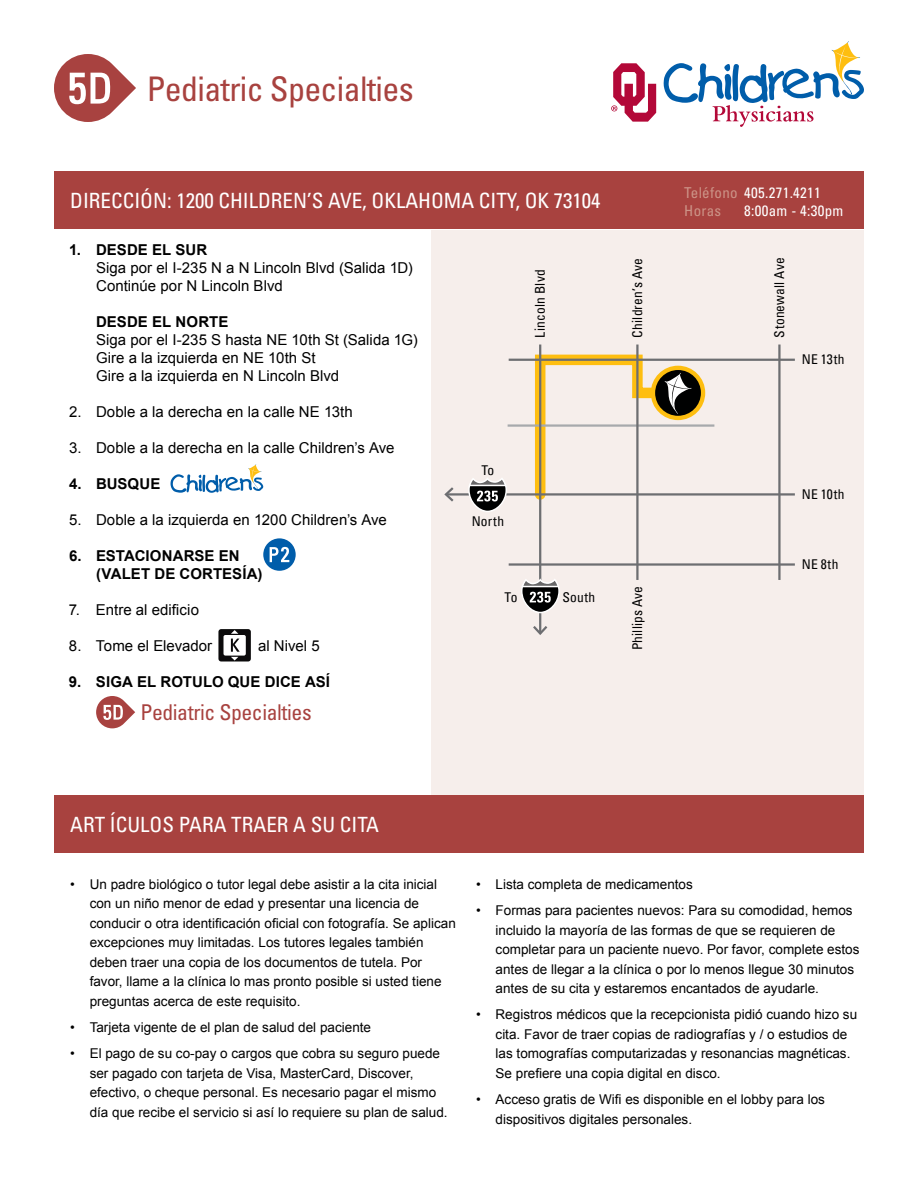
<style>
.page{position:relative;width:918px;height:1188px;background:#fff}
.page>*{position:absolute;margin:0;border:0;box-sizing:border-box;transform-origin:0 0}
.t1{font:condensed 33.9px "Univers LT Pro";letter-spacing:-.02em;color:#a8423f}
.t2{font:condensed 21.75px "Univers LT Pro";letter-spacing:-.02em;color:#a8423f}
.t3{font:condensed 21px "Univers LT Pro";color:#fff}
.t4{font:15px/18px "Arial";letter-spacing:.005em;color:#000}
.t5{font:700 15px "Arial";letter-spacing:.005em;color:#000}
.t6{font:condensed 15px/18px "Univers LT Pro";letter-spacing:.02em;color:#cc9387}
.t7{font:condensed 15px "Univers LT Pro";letter-spacing:.02em;color:#fff}
.t8{font:13.5px/19.5px "Arial";color:#000}
.t9{font:condensed 13.5px "Univers";letter-spacing:.015em;color:#000}
.s1{color:#fff}
</style>
<div class="page">
<div style="left:263px;top:538px;width:33px;height:33px;background:#005daa;border-radius:50%"></div>
<svg style="left:270px;top:547px;width:19px;height:15px"></svg>
<svg style="left:218px;top:629px;width:33px;height:33px"></svg>
<svg style="left:171px;top:464px;width:92px;height:29px"></svg>
<div style="left:665px;top:172px;width:199px;height:57px;background:#a8423f"></div>
<div style="left:54px;top:172px;width:609px;height:57px;background:#a8423f"></div>
<div style="left:54px;top:796px;width:810px;height:57px;background:#a8423f"></div>
<svg style="left:54px;top:54px;width:82px;height:68px"></svg>
<svg style="left:96px;top:696px;width:39px;height:32px"></svg>
<div style="left:432px;top:230px;width:432px;height:564px;background:#f6eeeb"></div>
<svg style="left:611px;top:63px;width:45px;height:59px"></svg>
<svg style="left:664px;top:41px;width:200px;height:86px"></svg>
<div style="left:651px;top:366px;width:54px;height:54px;background:#febe10;border-radius:50%"></div>
<div style="left:655px;top:370px;width:46px;height:46px;background:#000101;border-radius:50%"></div>
<svg style="left:530px;top:349px;width:161px;height:156px"></svg>
<hr style="left:508px;top:424px;width:206px;height:3px;background:#a7a9ac">
<hr style="left:509px;top:359px;width:286px;height:2px;background:#6d6e71">
<hr style="left:446px;top:493px;width:349px;height:3px;background:#6d6e71">
<svg style="left:444px;top:487px;width:12px;height:15px"></svg>
<hr style="left:509px;top:563px;width:286px;height:3px;background:#6d6e71">
<hr style="left:539px;top:345px;width:2px;height:288px;background:#6d6e71">
<svg style="left:533px;top:624px;width:15px;height:11px"></svg>
<hr style="left:778px;top:345px;width:3px;height:235px;background:#6d6e71">
<hr style="left:636px;top:345px;width:3px;height:235px;background:#6d6e71">
<svg style="left:468px;top:478px;width:39px;height:34px"></svg>
<svg style="left:521px;top:578px;width:39px;height:35px"></svg>
<h1 class="t1" style="left:147px;top:68px;width:268px">Pediatric Specialties</h1>
<h3 class="t3" style="left:70px;top:187px;width:172px">DIRECCIóN: 1200 Children</h3>
<h3 class="t3" style="left:307px;top:187px;width:91px">’s Ave, Oklahoma</h3>
<h3 class="t3" style="left:479px;top:187px;width:123px">CIty, Ok 73104</h3>
<p class="t6" style="left:684px;top:184px;width:138px">Teléfono <span class="s1">405.271.4211<br></span>Horas</p>
<p class="t7" style="left:744px;top:201px;width:101px">8:00am - 4:30pm</p>
<p class="t5" style="left:69px;top:240px;width:140px">1. DESDE EL SUR</p>
<p class="t4" style="left:96px;top:259px;width:318px">Siga por el I-235 N a N Lincoln Blvd (Salida 1D)<br>Continúe por N Lincoln Blvd</p>
<p class="t5" style="left:96px;top:312px;width:134px">DESDE EL NORTE</p>
<p class="t4" style="left:96px;top:331px;width:323px">Siga por el I-235 S hasta NE 10th St (Salida 1G)<br>Gire a la izquierda en NE 10th St<br>Gire a la izquierda en N Lincoln Blvd</p>
<p class="t4" style="left:69px;top:403px;width:285px">2. Doble a la derecha en la calle NE 13th</p>
<p class="t4" style="left:69px;top:439px;width:327px">3. Doble a la derecha en la calle Children’s Ave</p>
<p class="t5" style="left:69px;top:474px;width:82px">4. BUSQUE</p>
<p class="t4" style="left:69px;top:511px;width:319px">5. Doble a la izquierda en 1200 Children’s Ave</p>
<p class="t5" style="left:69px;top:546px;width:48px">6. ESTACIONARSE</p>
<p class="t5" style="left:219px;top:546px;width:11px">EN</p>
<p class="t5" style="left:96px;top:564px;width:26px">(VALET</p>
<p class="t5" style="left:154px;top:564px;width:48px">DE CORTES</p>
<p class="t5" style="left:242px;top:564px;width:22px">ÍA)</p>
<p class="t4" style="left:69px;top:601px;width:132px">7. Entre al edificio</p>
<p class="t4" style="left:69px;top:637px;width:145px">8. Tome el Elevador</p>
<p class="t4" style="left:258px;top:637px;width:63px">al Nivel 5</p>
<p class="t5" style="left:69px;top:672px;width:47px">9. SIGA</p>
<p class="t5" style="left:137px;top:672px;width:35px">EL ROTULO</p>
<p class="t5" style="left:228px;top:672px;width:47px">QUE DICE</p>
<p class="t5" style="left:305px;top:672px;width:27px">AS Í</p>
<h2 class="t2" style="left:140px;top:699px;width:173px">Pediatric Specialties</h2>
<p class="t9" style="left:531px;top:338px;width:70px;rotate:-90deg">Lincoln Blvd</p>
<p class="t9" style="left:628px;top:338px;width:81px;rotate:-90deg">Children’s Ave</p>
<p class="t9" style="left:770px;top:338px;width:82px;rotate:-90deg">Stonewall Ave</p>
<p class="t9" style="left:802px;top:351px;width:44px">NE 13th</p>
<p class="t9" style="left:481px;top:461px;width:14px">To</p>
<p class="t9" style="left:472px;top:512px;width:34px">North</p>
<p class="t9" style="left:505px;top:588px;width:14px">To</p>
<p class="t9" style="left:562px;top:588px;width:34px">South</p>
<p class="t9" style="left:628px;top:650px;width:66px;rotate:-90deg">Phillips Ave</p>
<p class="t9" style="left:802px;top:485px;width:44px">NE 10th</p>
<p class="t9" style="left:802px;top:556px;width:38px">NE 8th</p>
<h3 class="t3" style="left:70px;top:811px;width:310px">ART ÍCULOS PARA TRAER A SU CITA</h3>
<p class="t8" style="left:90px;top:875px;width:368px;text-indent:-19px">• Un padre biológico o tutor legal debe asistir a la cita inicial con un niño menor de edad y presentar una licencia de conducir o otra identificación oficial con fotografía. Se aplican excepciones muy limitadas. Los tutores legales también deben traer una copia de los documentos de tutela. Por favor, llame a la clínica lo mas pronto posible si usted tiene preguntas acerca de este requisito.</p>
<p class="t8" style="left:70px;top:1018px;width:302px">• Tarjeta vigente de el plan de salud del paciente</p>
<p class="t8" style="left:90px;top:1044px;width:359px;text-indent:-19px">• El pago de su co-pay o cargos que cobra su seguro puede ser pagado con tarjeta de Visa, MasterCard, Discover, efectivo, o cheque personal. Es necesario pagar el mismo día que recibe el servicio si así lo requiere su plan de salud.</p>
<p class="t8" style="left:476px;top:875px;width:218px">• Lista completa de medicamentos</p>
<p class="t8" style="left:496px;top:901px;width:365px;text-indent:-19px">• Formas para pacientes nuevos: Para su comodidad, hemos incluido la mayoría de las formas de que se requieren de completar para un paciente nuevo. Por favor, complete estos antes de llegar a la clínica o por lo menos llegue 30 minutos antes de su cita y estaremos encantados de ayudarle.</p>
<p class="t8" style="left:496px;top:1005px;width:363px;text-indent:-19px">• Registros médicos que la recepcionista pidió cuando hizo su cita. Favor de traer copias de radiografías y / o estudios de las tomografías computarizadas y resonancias magnéticas.<br>Se prefiere una copia digital en disco.</p>
<p class="t8" style="left:496px;top:1090px;width:331px;text-indent:-19px">• Acceso gratis de Wifi es disponible en el lobby para los dispositivos digitales personales.</p>
</div>
